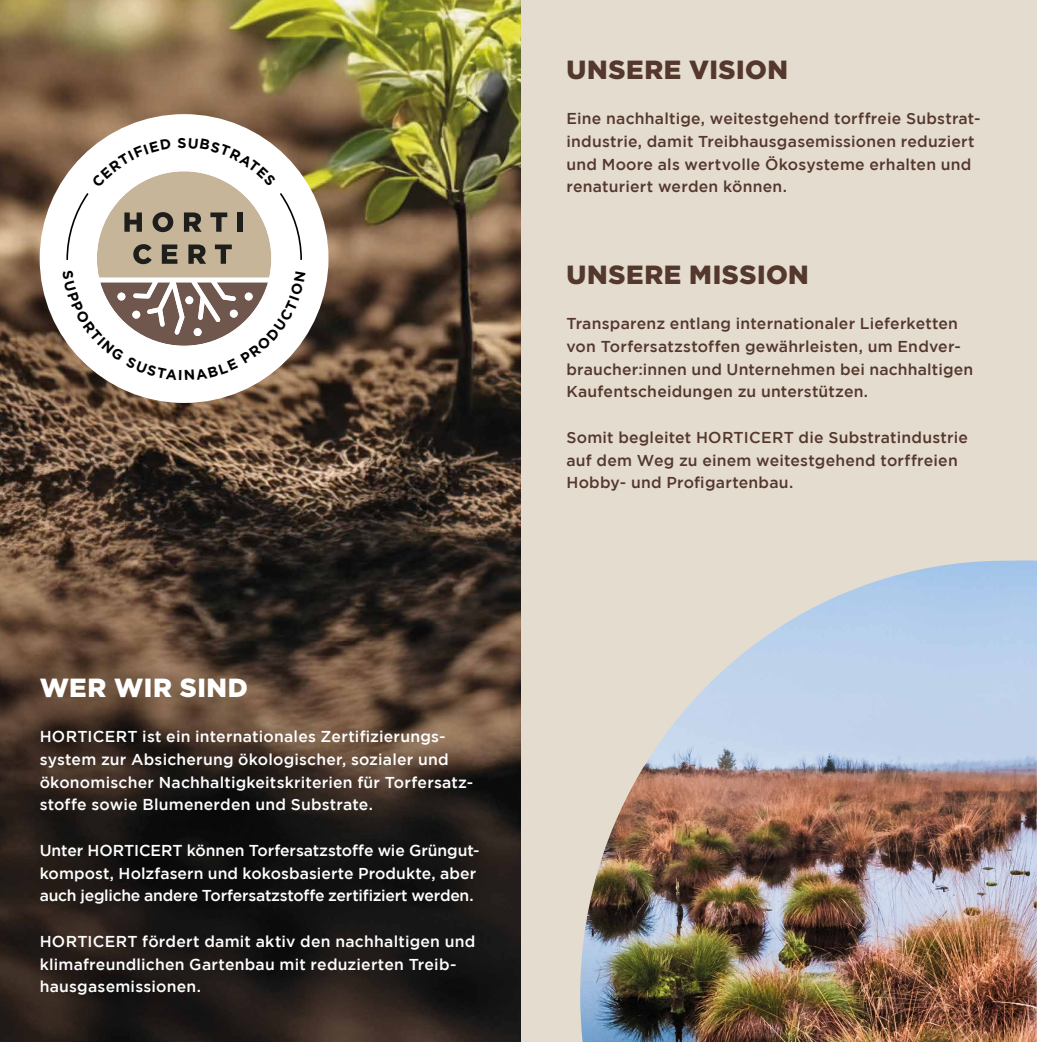
<style>
.page{position:relative;width:1037px;height:1042px;background:#fff}
.page>*{position:absolute;margin:0;border:0;box-sizing:border-box;transform-origin:0 0}
.t1{font:900 26.25px "Gotham";letter-spacing:.02em;color:#54382d}
.t2{font:900 26.25px "Gotham";letter-spacing:.025em;color:#fff}
.t3{font:500 15.75px/22.8px "Gotham";letter-spacing:.01em;color:#fff}
.t4{font:500 15.75px/22.8px "Gotham";letter-spacing:.015em;color:#54382d}
</style>
<div class="page">
<div style="left:521px;top:0;width:516px;height:1042px;background:#e5dcd0"></div>
<img style="left:751px;top:560px;width:286px;height:482px">
<img style="left:694px;top:647px;width:57px;height:395px">
<img style="left:637px;top:700px;width:57px;height:342px">
<img style="left:580px;top:778px;width:57px;height:264px">
<img style="left:0;top:0;width:521px;height:1042px">
<img style="left:5px;top:642px;width:504px;height:387px">
<div style="left:40px;top:114px;width:288px;height:289px;background:#fff;border-radius:50%"></div>
<svg style="left:62px;top:138px;width:243px;height:242px"></svg>
<h1 class="t2" style="left:40px;top:672px;width:210px">WER WIR SIND</h1>
<p class="t3" style="left:40px;top:725px;width:435px">HORTICERT ist ein internationales Zertifizierungs&shy;system zur Absicherung ökologischer, sozialer und ökonomischer Nachhaltigkeitskriterien für Torfersatz&shy;stoffe sowie Blumenerden und Substrate.</p>
<p class="t3" style="left:40px;top:838px;width:441px">Unter HORTICERT können Torfersatzstoffe wie Grüngut&shy;kompost, Holzfasern und kokosbasierte Produkte, aber auch jegliche andere Torfersatzstoffe zertifiziert werden.</p>
<p class="t3" style="left:40px;top:929px;width:437px">HORTICERT fördert damit aktiv den nachhaltigen und klimafreundlichen Gartenbau mit reduzierten Treib&shy;hausgasemissionen.</p>
<h1 class="t1" style="left:566px;top:54px;width:223px">UNSERE VISION</h1>
<p class="t4" style="left:566px;top:107px;width:416px">Eine nachhaltige, weitestgehend torffreie Substrat&shy;industrie, damit Treibhausgasemissionen reduziert und Moore als wertvolle Ökosysteme erhalten und renaturiert werden können.</p>
<h1 class="t1" style="left:566px;top:259px;width:244px">UNSERE MISSION</h1>
<p class="t4" style="left:566px;top:312px;width:408px">Transparenz entlang internationaler Lieferketten von Torfersatzstoffen gewährleisten, um Endver&shy;braucher:innen und Unternehmen bei nachhaltigen Kaufentscheidungen zu unterstützen.</p>
<p class="t4" style="left:566px;top:425px;width:403px">Somit begleitet HORTICERT die Substratindustrie auf dem Weg zu einem weitestgehend torffreien<br>Hobby- und Profigartenbau.</p>
</div>
